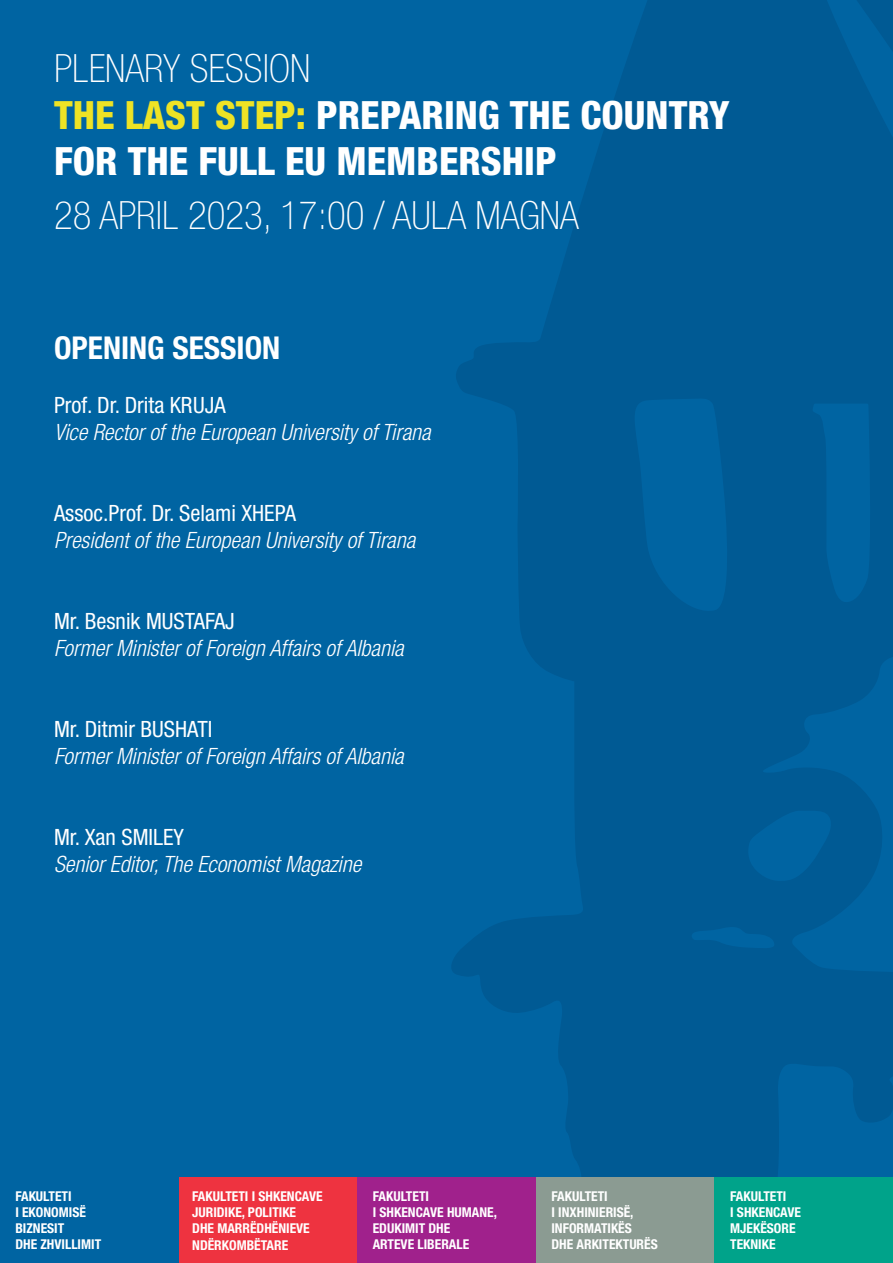
<style>
.page{position:relative;width:893px;height:1263px;background:#0064a2}
.page>*{position:absolute;margin:0;border:0;box-sizing:border-box;transform-origin:0 0}
.t1{font:800 condensed 39px "Helvetica Neue LT Std";color:#fff}
.t2{font:100 condensed 39px "Helvetica Neue LT Std";color:#fff}
.t3{font:700 condensed 31.5px "Helvetica Neue LT Std";color:#fff}
.t4{font:italic 300 condensed 22.5px "Helvetica Neue LT Std";color:#fff}
.t5{font:condensed 22.5px "Helvetica Neue LT Std";color:#fff}
.teksti_titull_2{font:700 condensed 13.5px/16.4px "Helvetica Neue LT Std";color:#fff}
.s1{color:#eee325}
</style>
<div class="page">
<svg style="left:452px;top:0;width:441px;height:1177px;fill:#005a94"></svg>
<div style="left:179px;top:1177px;width:178px;height:86px;background:#ee3340"></div>
<div style="left:357px;top:1177px;width:179px;height:86px;background:#a0218c"></div>
<div style="left:536px;top:1177px;width:179px;height:86px;background:#8b9b92"></div>
<div style="left:714px;top:1177px;width:179px;height:86px;background:#00a38a"></div>
<p class="t2" style="left:54px;top:46px;width:258px">PLENARY SESSION</p>
<p class="t1" style="left:54px;top:91px;width:677px"><span class="s1">THE LAST STEP:</span> PREPARING THE COUNTRY</p>
<p class="t1" style="left:54px;top:137px;width:504px">FOR THE FULL EU MEMBERSHIP</p>
<p class="t2" style="left:54px;top:193px;width:526px">28 APRIL 2023, 17:00 / AULA MAGNA</p>
<p class="t3" style="left:54px;top:329px;width:228px">OPENING SESSION</p>
<p class="t5" style="left:54px;top:392px;width:173px">Prof. Dr. Drita KRUJA</p>
<p class="t4" style="left:54px;top:419px;width:378px">Vice Rector of the European University of Tirana</p>
<p class="t5" style="left:54px;top:500px;width:243px">Assoc.Prof. Dr. Selami XHEPA</p>
<p class="t4" style="left:54px;top:527px;width:363px">President of the European University of Tirana</p>
<p class="t5" style="left:54px;top:608px;width:182px">Mr. Besnik MUSTAFAJ</p>
<p class="t4" style="left:54px;top:635px;width:351px">Former Minister of Foreign Affairs of Albania</p>
<p class="t5" style="left:54px;top:716px;width:160px">Mr. Ditmir BUSHATI</p>
<p class="t4" style="left:54px;top:743px;width:351px">Former Minister of Foreign Affairs of Albania</p>
<p class="t5" style="left:54px;top:824px;width:131px">Mr. Xan SMILEY</p>
<p class="t4" style="left:54px;top:851px;width:309px">Senior Editor, The Economist Magazine</p>
<p class="teksti_titull_2" style="left:15px;top:1187px;width:58px">FAKULTETI</p>
<p class="teksti_titull_2" style="left:15px;top:1204px;width:72px">I EKONOMISË</p>
<p class="teksti_titull_2" style="left:15px;top:1220px;width:50px">BIZNESIT</p>
<p class="teksti_titull_2" style="left:15px;top:1236px;width:87px">DHE ZHVILLIMIT</p>
<p class="teksti_titull_2" style="left:192px;top:1188px;width:132px">FAKULTETI I SHKENCAVE<br>JURIDIKE, POLITIKE</p>
<p class="teksti_titull_2" style="left:192px;top:1220px;width:119px">DHE MARRËDHËNIEVE<br>NDËRKOMBËTARE</p>
<p class="teksti_titull_2" style="left:373px;top:1187px;width:58px">FAKULTETI</p>
<p class="teksti_titull_2" style="left:373px;top:1204px;width:126px">I SHKENCAVE HUMANE,</p>
<p class="teksti_titull_2" style="left:373px;top:1220px;width:79px">EDUKIMIT DHE</p>
<p class="teksti_titull_2" style="left:373px;top:1236px;width:98px">ARTEVE LIBERALE</p>
<p class="teksti_titull_2" style="left:551px;top:1187px;width:58px">FAKULTETI</p>
<p class="teksti_titull_2" style="left:551px;top:1204px;width:84px">I INXHINIERISË,</p>
<p class="teksti_titull_2" style="left:551px;top:1220px;width:82px">INFORMATIKËS</p>
<p class="teksti_titull_2" style="left:551px;top:1236px;width:108px">DHE ARKITEKTURËS</p>
<p class="teksti_titull_2" style="left:730px;top:1187px;width:58px">FAKULTETI</p>
<p class="teksti_titull_2" style="left:730px;top:1204px;width:72px">I SHKENCAVE</p>
<p class="teksti_titull_2" style="left:730px;top:1220px;width:67px">MJEKËSORE</p>
<p class="teksti_titull_2" style="left:730px;top:1236px;width:47px">TEKNIKE</p>
</div>
